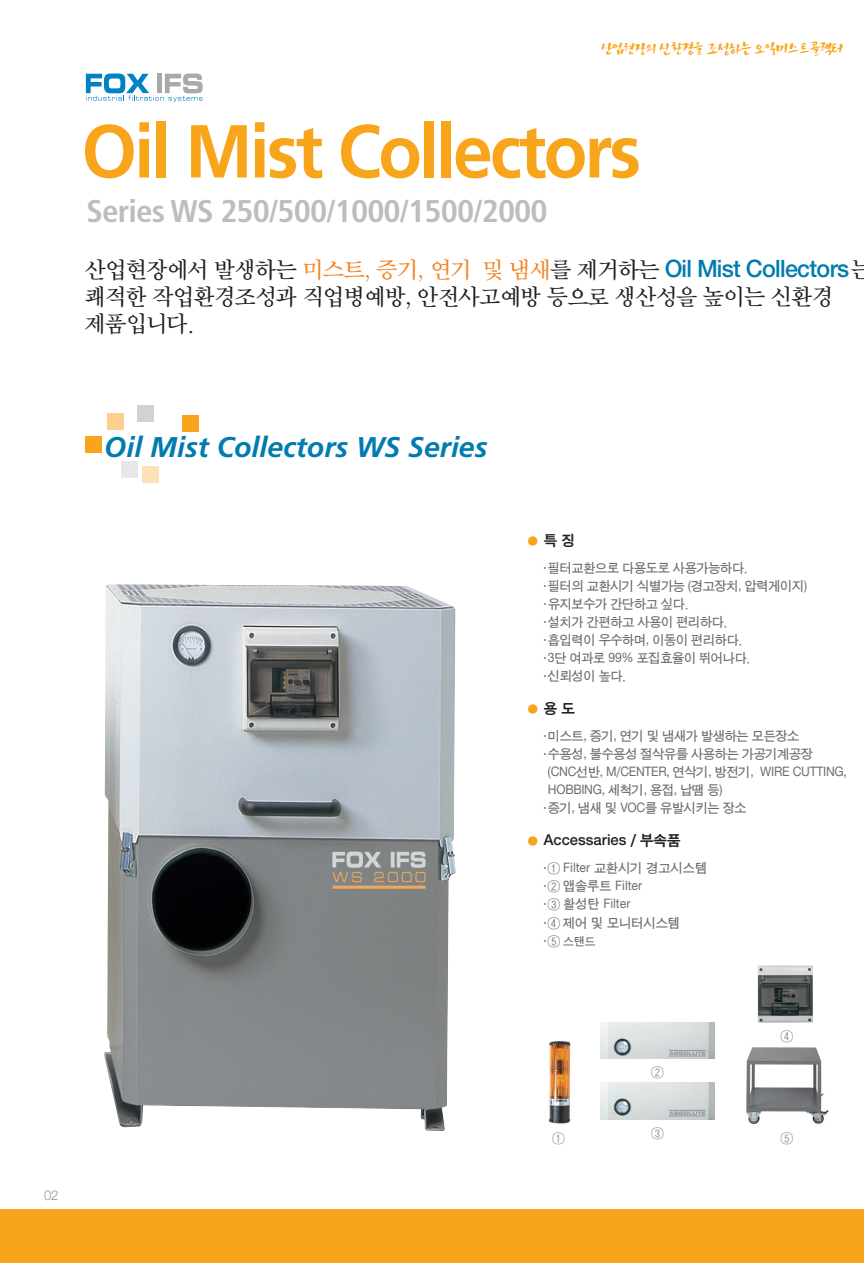
<style>
.page{position:relative;width:864px;height:1263px;background:#fff}
.page>*{position:absolute;margin:0;border:0;box-sizing:border-box;transform-origin:0 0}
.t1{font:700 75px "Frutiger";letter-spacing:-.04em;color:#f9a51b;scale:.95 1}
.t2{font:700 condensed 31.35px "Frutiger";letter-spacing:-.025em;color:#bcbdc0;scale:1.05 1}
.t3{font:italic 700 28.5px "Frutiger";color:#007cb0}
.t4{font:24px "Sand Kg CID";letter-spacing:-.03em;color:#007cb0}
.t5{font:24px/27px "Sand Tm CID";letter-spacing:-.025em;color:#231f20}
.t6{font:15px "Sand Kg CID";color:#231f20}
.t7{font:15px "San Da BCID";letter-spacing:-.08em;color:#f9a51b;scale:.9 1}
.t8{font:13.5px/18px "Sand Tg CID";letter-spacing:-.025em;color:#6c6d70}
.t9{font:13.5px/18px "Sand Tg CID";color:#6c6d70}
.t10{font:13.5px "Sand Tg CID";color:#808285}
.t11{font:13.5px "Sand Jg CID";color:#939598}
.t12{font:12px "Sand Tg CID";color:#6c6d70}
.s1{font-family:"Sand Tm CID";color:#231f20}
.s2{font-family:"Sand Tm CID";color:#f58220}
.s3{color:#f9a51b}
.s4{font-family:"Lucida Grande"}
.s5{font-family:"Lucida Grande";font-size:13.5px}
.s6{font-size:13.5px}
</style>
<div class="page">
<svg style="left:86px;top:74px;width:117px;height:28px"></svg>
<img style="left:104px;top:584px;width:352px;height:547px">
<div style="left:85px;top:436px;width:16px;height:16px;background:#f9a51b"></div>
<div style="left:107px;top:413px;width:17px;height:17px;background:#fdcf8c"></div>
<div style="left:137px;top:405px;width:17px;height:17px;background:#d1d2d4"></div>
<div style="left:121px;top:461px;width:17px;height:17px;background:#e6e7e9"></div>
<div style="left:142px;top:466px;width:17px;height:17px;background:#fee0b6"></div>
<div style="left:182px;top:415px;width:17px;height:16px;background:#f9a51b"></div>
<img style="left:548px;top:1041px;width:23px;height:83px">
<img style="left:746px;top:1047px;width:83px;height:77px">
<img style="left:601px;top:1022px;width:114px;height:37px">
<img style="left:601px;top:1083px;width:114px;height:36px">
<img style="left:757px;top:965px;width:56px;height:57px">
<div style="left:0;top:1209px;width:864px;height:54px;background:#f9a51b"></div>
<p class="t7" style="left:601px;top:41px;width:271px">산업현장의 신환경을 조성하는 오일미스트콜렉터</p>
<h1 class="t1" style="left:82px;top:121px;width:590px">Oil Mist Collectors</h1>
<h2 class="t2" style="left:87px;top:198px;width:441px">Series WS 250/500/1000/1500/2000</h2>
<h3 class="t4" style="left:85px;top:258px;width:789px"><span class="s1">산업현장에서 발생하는</span> <span class="s2">미스트, 증기, 연기 및 냄새</span><span class="s1">를 제거하는</span> Oil Mist Collectors<span class="s1">는</span></h3>
<h3 class="t5" style="left:85px;top:284px;width:750px">쾌적한 작업환경조성과 직업병예방, 안전사고예방 등으로 생산성을 높이는 신환경 제품입니다.</h3>
<p class="t11" style="left:44px;top:1189px;width:16px">02</p>
<h3 class="t3" style="left:104px;top:435px;width:385px">Oil Mist Collectors WS Series</h3>
<p class="t6" style="left:526px;top:533px;width:50px"><span class="s3">●</span>특징</p>
<p class="t8" style="left:541px;top:559px;width:268px"><span class="s4">·</span>필터교환으로 다용도로 사용가능하다.<br><span class="s4">·</span>필터의 교환시기 식별가능 (경고장치, 압력게이지) <span class="s4">·</span>유지보수가 간단하고 싶다.<br><span class="s4">·</span>설치가 간편하고 사용이 편리하다.<br><span class="s4">·</span>흡입력이 우수하며, 이동이 편리하다.<br><span class="s4">·</span>3단 여과로 99% 포집효율이 뛰어나다. <span class="s4">·</span>신뢰성이 높다.</p>
<p class="t6" style="left:526px;top:701px;width:50px"><span class="s3">●</span>용도</p>
<p class="t8" style="left:541px;top:727px;width:260px"><span class="s4">·</span>미스트, 증기, 연기 및 냄새가 발생하는 모든장소</p>
<p class="t8" style="left:541px;top:745px;width:274px"><span class="s4">·</span>수용성, 불수용성 절삭유를 사용하는 가공기계공장</p>
<p class="t8" style="left:548px;top:763px;width:301px">(CNC선반, M/CENTER, 연삭기, 방전기, WIRE CUTTING,</p>
<p class="t8" style="left:548px;top:781px;width:176px">HOBBING, 세척기, 용접, 납땜 등)</p>
<p class="t8" style="left:541px;top:799px;width:207px"><span class="s4">·</span>증기, 냄새 및 VOC를 유발시키는 장소</p>
<p class="t6" style="left:526px;top:833px;width:156px"><span class="s3">●</span> Accessaries / 부속품</p>
<p class="t9" style="left:541px;top:860px;width:168px"><span class="s4">·</span>① Filter 교환시기 경고시스템 <span class="s4">·</span>② 앱솔루트 Filter<br><span class="s4">·</span>③ 활성탄 Filter<br><span class="s4">·</span>④ 제어 및 모니터시스템</p>
<p class="t12" style="left:541px;top:935px;width:56px"><span class="s5">·</span><span class="s6">⑤</span> 스탠드</p>
<p class="t10" style="left:652px;top:1065px;width:14px">②</p>
<p class="t10" style="left:781px;top:1029px;width:14px">④</p>
<p class="t10" style="left:652px;top:1126px;width:14px">③</p>
<p class="t10" style="left:552px;top:1131px;width:14px">①</p>
<p class="t10" style="left:781px;top:1131px;width:14px">⑤</p>
</div>
